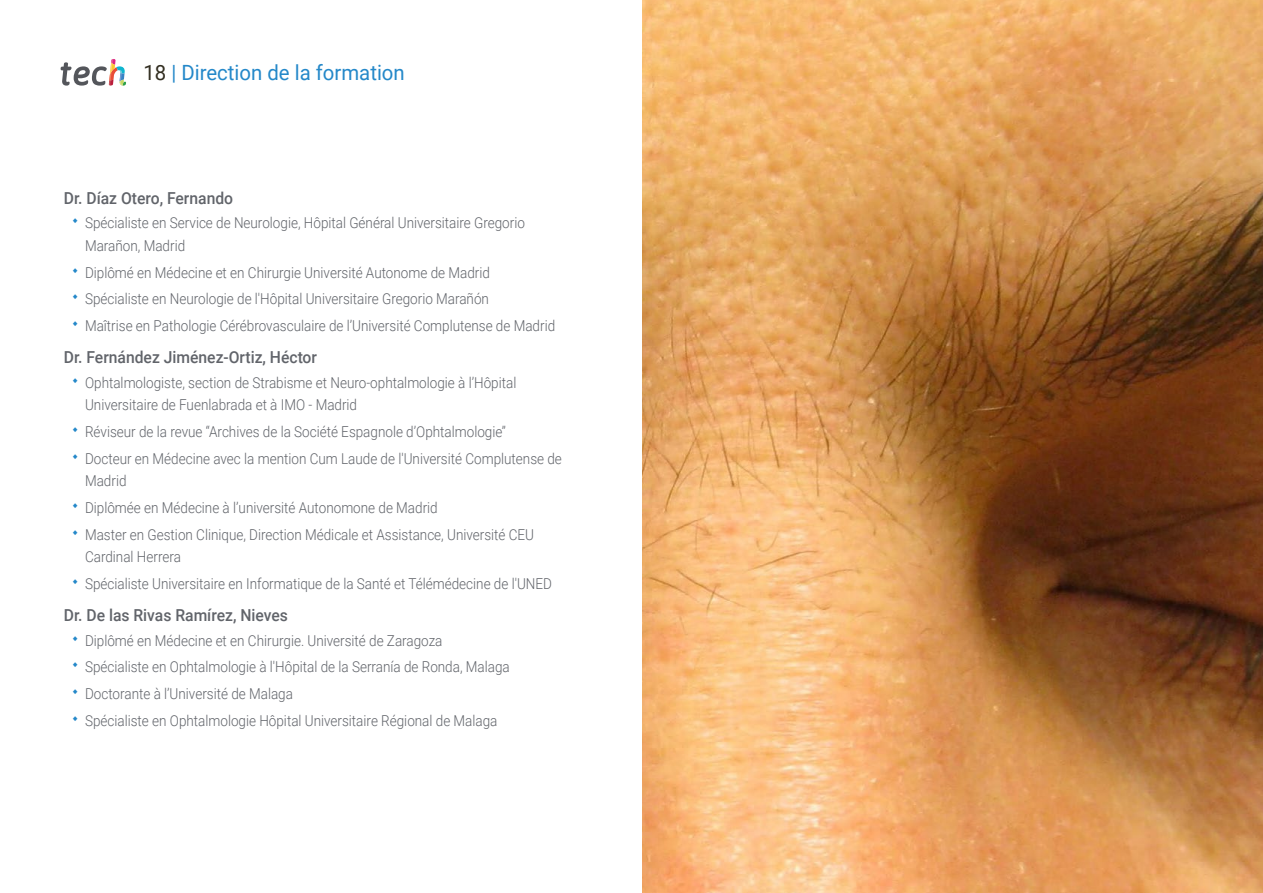
<style>
.page{position:relative;width:1263px;height:893px;background:#fff}
.page>*{position:absolute;margin:0;border:0;box-sizing:border-box;transform-origin:0 0}
.t1{font:21px "Roboto";color:#2488c9}
.t2{font:500 16.5px "Roboto";color:#61646a;scale:.95 1}
.t3{font:300 15px/26.7px "Roboto";color:#61646a;scale:.9 1}
.s1{color:#322e21}
</style>
<div class="page">
<svg style="left:61px;top:59px;width:65px;height:27px"></svg>
<img style="left:642px;top:0;width:621px;height:893px">
<h1 class="t1" style="left:144px;top:57px;width:263px"><span class="s1">18</span> | Direction de la formation</h1>
<p class="t2" style="left:64px;top:186px;width:180px">Dr. Díaz Otero, Fernando</p>
<p class="t3" style="left:85px;top:211px;width:490px;line-height:22.5px">Spécialiste en Service de Neurologie, Hôpital Général Universitaire Gregorio<br>Marañon, Madrid</p>
<p class="t3" style="left:85px;top:258px;width:524px">Diplômé en Médecine et en Chirurgie Université Autonome de Madrid<br>Spécialiste en Neurologie de l'Hôpital Universitaire Gregorio Marañón<br>Maîtrise en Pathologie Cérébrovasculaire de l’Université Complutense de Madrid</p>
<p class="t2" style="left:64px;top:346px;width:268px">Dr. Fernández Jiménez-Ortiz, Héctor</p>
<p class="t3" style="left:85px;top:371px;width:481px;line-height:22.5px">Ophtalmologiste, section de Strabisme et Neuro-ophtalmologie à l’Hôpital<br>Universitaire de Fuenlabrada et à IMO - Madrid</p>
<p class="t3" style="left:85px;top:418px;width:531px">Réviseur de la revue ‘‘Archives de la Société Espagnole d’Ophtalmologie’’<br>Docteur en Médecine avec la mention Cum Laude de l'Université Complutense de</p>
<p class="t3" style="left:85px;top:467px;width:500px">Madrid<br>Diplômée en Médecine à l’université Autonomone de Madrid<br>Master en Gestion Clinique, Direction Médicale et Assistance, Université CEU</p>
<p class="t3" style="left:85px;top:543px;width:520px">Cardinal Herrera<br>Spécialiste Universitaire en Informatique de la Santé et Télémédecine de l'UNED</p>
<p class="t2" style="left:64px;top:604px;width:238px">Dr. De las Rivas Ramírez, Nieves</p>
<p class="t3" style="left:85px;top:626px;width:473px">Diplômé en Médecine et en Chirurgie. Université de Zaragoza Spécialiste en Ophtalmologie à l'Hôpital de la Serranía de Ronda, Malaga Doctorante à l’Université de Malaga<br>Spécialiste en Ophtalmologie Hôpital Universitaire Régional de Malaga</p>
</div>
